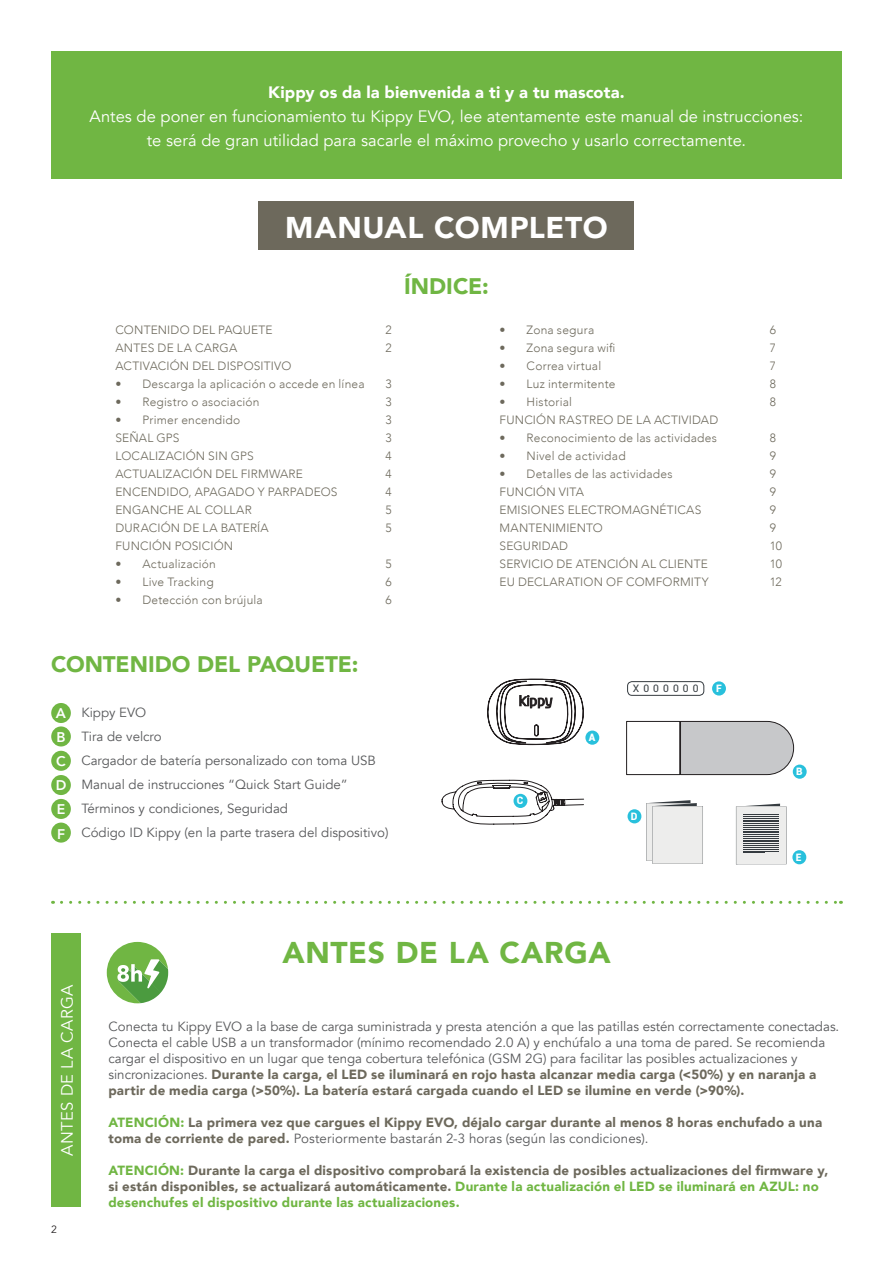
<style>
.page{position:relative;width:893px;height:1263px;background:#fff}
.page>*{position:absolute;margin:0;border:0;box-sizing:border-box;transform-origin:0 0}
.t1{font:900 30px "Avenir";letter-spacing:.02em;color:#fff}
.t2{font:900 30px "Avenir";letter-spacing:.025em;color:#70b643}
.t3{font:900 22.5px "Avenir";letter-spacing:-.005em;color:#70b643}
.t4{font:16.5px/24px "Avenir";color:#fff;text-align:center}
.t5{font:900 16.5px "Avenir";letter-spacing:.01em;color:#fff}
.t6{font:16.5px "Avenir";letter-spacing:.02em;color:#fff}
.t7{font:800 13.95px/24px "Avenir";color:#fff;text-align:justify}
.t8{font:13.35px/24px "Avenir";color:#57585a}
.t9{font:900 13.35px/15.9px "Avenir";letter-spacing:.02em;color:#6d695c}
.t10{font:300 12px "Avenir";letter-spacing:.015em;color:#6d695c}
.t11{font:10.5px "Avenir";color:#231f20}
.t12{font:10.35px "Roboto";letter-spacing:.4em;color:#353b40}
.t13{font:900 10.2px "Roboto";color:#fff}
.s1{font-weight:900;color:#6d695c}
.s2{color:#70b643}
.s3{font-weight:400;color:#57585a}
</style>
<div class="page">
<div style="left:259px;top:201px;width:375px;height:48px;background:#6d695c"></div>
<div style="left:51px;top:51px;width:790px;height:128px;background:#70b643"></div>
<div style="left:51px;top:703px;width:20px;height:20px;background:#70b643;border-radius:50%"></div>
<div style="left:51px;top:822px;width:20px;height:21px;background:#70b643;border-radius:50%"></div>
<div style="left:51px;top:751px;width:20px;height:20px;background:#70b643;border-radius:50%"></div>
<div style="left:51px;top:799px;width:20px;height:20px;background:#70b643;border-radius:50%"></div>
<div style="left:51px;top:726px;width:20px;height:20px;background:#70b643;border-radius:50%"></div>
<div style="left:51px;top:775px;width:20px;height:20px;background:#70b643;border-radius:50%"></div>
<div style="left:51px;top:933px;width:30px;height:273px;background:#70b643"></div>
<svg style="left:61px;top:901px;width:780px;height:3px"></svg>
<svg style="left:107px;top:942px;width:61px;height:61px"></svg>
<svg style="left:646px;top:800px;width:57px;height:64px;background:#e3e3e3"></svg>
<div style="left:627px;top:809px;width:14px;height:14px;background:#28c0dc;border-radius:50%"></div>
<div style="left:712px;top:681px;width:14px;height:14px;background:#28c0dc;border-radius:50%"></div>
<div style="left:627px;top:681px;width:77px;height:15px;border:1px solid #353b40;border-radius:4px"></div>
<div style="left:793px;top:764px;width:14px;height:15px;background:#28c0dc;border-radius:50%"></div>
<svg style="left:736px;top:804px;width:50px;height:60px;background:#b9bbbc"></svg>
<div style="left:792px;top:850px;width:14px;height:14px;background:#28c0dc;border-radius:50%"></div>
<div style="left:585px;top:730px;width:14px;height:15px;background:#28c0dc;border-radius:50%"></div>
<svg style="left:487px;top:679px;width:97px;height:66px"></svg>
<svg style="left:680px;top:721px;width:114px;height:54px;background:#c1c2c4"></svg>
<div style="left:626px;top:721px;width:54px;height:54px;border:1px solid #231f20"></div>
<svg style="left:441px;top:780px;width:143px;height:45px"></svg>
<p class="t5" style="left:268px;top:82px;width:358px">Kippy os da la bienvenida a ti y a tu mascota.</p>
<p class="t4" style="left:90px;top:105px;width:715px">Antes de poner en funcionamiento tu Kippy EVO, lee atentamente este manual de instrucciones: te será de gran utilidad para sacarle el máximo provecho y usarlo correctamente.</p>
<h1 class="t1" style="left:285px;top:208px;width:324px">MANUAL COMPLETO</h1>
<p class="t10" style="left:116px;top:322px;width:159px">CONTENIDO DEL PAQUETE</p>
<p class="t10" style="left:386px;top:322px;width:8px">2</p>
<p class="t10" style="left:116px;top:340px;width:123px">ANTES DE LA CARGA</p>
<p class="t10" style="left:386px;top:340px;width:8px">2</p>
<p class="t10" style="left:116px;top:358px;width:177px">ACTIVACIÓN DEL DISPOSITIVO</p>
<p class="t10" style="left:116px;top:376px;width:251px">• Descarga la aplicación o accede en línea</p>
<p class="t10" style="left:386px;top:376px;width:8px">3</p>
<p class="t10" style="left:116px;top:394px;width:145px">• Registro o asociación</p>
<p class="t10" style="left:386px;top:394px;width:8px">3</p>
<p class="t10" style="left:116px;top:412px;width:126px">• Primer encendido</p>
<p class="t10" style="left:386px;top:412px;width:8px">3</p>
<p class="t10" style="left:116px;top:430px;width:66px">SEÑAL GPS</p>
<p class="t10" style="left:386px;top:430px;width:8px">3</p>
<p class="t10" style="left:116px;top:448px;width:140px">LOCALIZACIÓN SIN GPS</p>
<p class="t10" style="left:386px;top:448px;width:8px">4</p>
<p class="t10" style="left:116px;top:466px;width:189px">ACTUALIZACIÓN DEL FIRMWARE</p>
<p class="t10" style="left:386px;top:466px;width:8px">4</p>
<p class="t10" style="left:116px;top:484px;width:223px">ENCENDIDO, APAGADO Y PARPADEOS</p>
<p class="t10" style="left:386px;top:484px;width:8px">4</p>
<p class="t10" style="left:116px;top:502px;width:138px">ENGANCHE AL COLLAR</p>
<p class="t10" style="left:386px;top:502px;width:8px">5</p>
<p class="t10" style="left:116px;top:520px;width:155px">DURACIÓN DE LA BATERÍA</p>
<p class="t10" style="left:386px;top:520px;width:8px">5</p>
<p class="t10" style="left:116px;top:538px;width:119px">FUNCIÓN POSICIÓN</p>
<p class="t10" style="left:116px;top:556px;width:102px">• Actualización</p>
<p class="t10" style="left:386px;top:556px;width:8px">5</p>
<p class="t10" style="left:116px;top:574px;width:100px">• Live Tracking</p>
<p class="t10" style="left:386px;top:574px;width:8px">6</p>
<p class="t10" style="left:116px;top:592px;width:149px">• Detección con brújula</p>
<p class="t10" style="left:386px;top:592px;width:8px">6</p>
<h2 class="t3" style="left:404px;top:272px;width:86px">ÍNDICE:</h2>
<p class="t10" style="left:500px;top:322px;width:96px">• Zona segura</p>
<p class="t10" style="left:770px;top:322px;width:8px">6</p>
<p class="t10" style="left:500px;top:340px;width:117px">• Zona segura wifi</p>
<p class="t10" style="left:770px;top:340px;width:8px">7</p>
<p class="t10" style="left:500px;top:358px;width:103px">• Correa virtual</p>
<p class="t10" style="left:770px;top:358px;width:8px">7</p>
<p class="t10" style="left:500px;top:376px;width:117px">• Luz intermitente</p>
<p class="t10" style="left:770px;top:376px;width:8px">8</p>
<p class="t10" style="left:500px;top:394px;width:74px">• Historial</p>
<p class="t10" style="left:770px;top:394px;width:8px">8</p>
<p class="t10" style="left:500px;top:412px;width:220px">FUNCIÓN RASTREO DE LA ACTIVIDAD</p>
<p class="t10" style="left:500px;top:430px;width:219px">• Reconocimiento de las actividades</p>
<p class="t10" style="left:770px;top:430px;width:8px">8</p>
<p class="t10" style="left:500px;top:448px;width:128px">• Nivel de actividad</p>
<p class="t10" style="left:770px;top:448px;width:8px">9</p>
<p class="t10" style="left:500px;top:466px;width:175px">• Detalles de las actividades</p>
<p class="t10" style="left:770px;top:466px;width:8px">9</p>
<p class="t10" style="left:500px;top:484px;width:86px">FUNCIÓN VITA</p>
<p class="t10" style="left:770px;top:484px;width:8px">9</p>
<p class="t10" style="left:500px;top:502px;width:203px">EMISIONES ELECTROMAGNÉTICAS</p>
<p class="t10" style="left:770px;top:502px;width:8px">9</p>
<p class="t10" style="left:500px;top:520px;width:105px">MANTENIMIENTO</p>
<p class="t10" style="left:770px;top:520px;width:8px">9</p>
<p class="t10" style="left:500px;top:538px;width:70px">SEGURIDAD</p>
<p class="t10" style="left:770px;top:538px;width:14px">10</p>
<p class="t10" style="left:500px;top:556px;width:210px">SERVICIO DE ATENCIÓN AL CLIENTE</p>
<p class="t10" style="left:770px;top:556px;width:14px">10</p>
<p class="t10" style="left:500px;top:574px;width:211px">EU DECLARATION OF COMFORMITY</p>
<p class="t10" style="left:770px;top:574px;width:13px">12</p>
<h2 class="t3" style="left:51px;top:649px;width:309px">CONTENIDO DEL PAQUETE:</h2>
<p class="t7" style="left:56px;top:702px;width:12px">A B C D E F</p>
<p class="t8" style="left:81px;top:701px;width:309px">Kippy EVO<br>Tira de velcro<br>Cargador de batería personalizado con toma USB Manual de instrucciones “Quick Start Guide” Términos y condiciones, Seguridad<br>Código ID Kippy (en la parte trasera del dispositivo)</p>
<p class="t13" style="left:517px;top:795px;width:8px">C</p>
<p class="t13" style="left:589px;top:731px;width:8px">A</p>
<p class="t12" style="left:633px;top:683px;width:67px">X000000</p>
<p class="t13" style="left:716px;top:682px;width:7px">F</p>
<p class="t13" style="left:631px;top:810px;width:8px">D</p>
<p class="t13" style="left:796px;top:765px;width:8px">B</p>
<p class="t13" style="left:796px;top:851px;width:7px">E</p>
<h1 class="t2" style="left:282px;top:933px;width:330px">ANTES DE LA CARGA</h1>
<p class="t6" style="left:56px;top:1155px;width:173px;rotate:-90deg">ANTES DE LA CARGA</p>
<p class="t11" style="left:51px;top:1222px;width:7px">2</p>
<p class="t8" style="left:108px;top:1019px;width:732px;line-height:15.9px">Conecta tu Kippy EVO a la base de carga suministrada y presta atención a que las patillas estén correctamente conectadas.<br>Conecta el cable USB a un transformador (mínimo recomendado 2.0 A) y enchúfalo a una toma de pared. Se recomienda cargar el dispositivo en un lugar que tenga cobertura telefónica (GSM 2G) para facilitar las posibles actualizaciones y sincronizaciones. <span class="s1">Durante la carga, el LED se iluminará en rojo hasta alcanzar media carga (&lt;50%) y en naranja a partir de media carga (&gt;50%). La batería estará cargada cuando el LED se ilumine en verde (&gt;90%).</span></p>
<p class="t9" style="left:108px;top:1114px;width:715px"><span class="s2">ATENCIÓN:</span> La primera vez que cargues el Kippy EVO, déjalo cargar durante al menos 8 horas enchufado a una toma de corriente de pared. <span class="s3">Posteriormente bastarán 2-3 horas (según las condiciones).</span></p>
<p class="t9" style="left:108px;top:1162px;width:721px"><span class="s2">ATENCIÓN:</span> Durante la carga el dispositivo comprobará la existencia de posibles actualizaciones del firmware y, si están disponibles, se actualizará automáticamente. <span class="s2">Durante la actualización el LED se iluminará en AZUL: no desenchufes el dispositivo durante las actualizaciones.</span></p>
</div>
